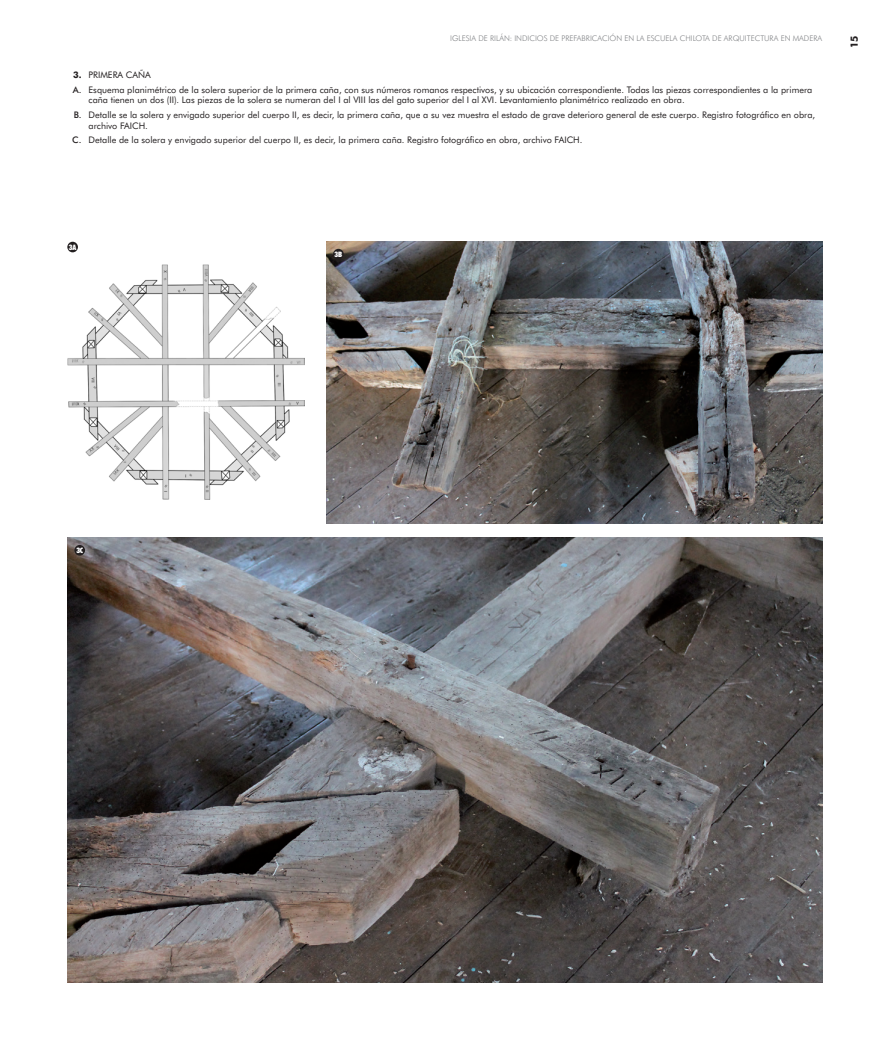
<style>
.page{position:relative;width:886px;height:1046px;background:#fff}
.page>*{position:absolute;margin:0;border:0;box-sizing:border-box;transform-origin:0 0}
.t1{font:700 10px "Futura BT";color:#231f20}
.IMÁGENES_Lecturas{font:9px/10.9px "Futura BT";color:#231f20}
.CABEZAL_Artículos{font:300 7.75px "Futura BT";color:#808285}
.IMÁGENES_Número_en_c{font:900 condensed 7.5px "Futura BT";color:#fff}
.s1{font-weight:700}
.s2{font-weight:500}
</style>
<div class="page">
<img style="left:326px;top:242px;width:496px;height:281px">
<img style="left:67px;top:538px;width:755px;height:443px">
<img style="left:67px;top:265px;width:238px;height:234px">
<div style="left:67px;top:242px;width:11px;height:10px;background:#231f20;border-radius:50%"></div>
<div style="left:333px;top:249px;width:11px;height:10px;background:#231f20;border-radius:50%"></div>
<div style="left:74px;top:545px;width:11px;height:10px;background:#231f20;border-radius:50%"></div>
<p class="CABEZAL_Artículos" style="left:450px;top:34px;width:373px">IGLESIA DE RILÁN: INDICIOS DE PREFABRICACIÓN EN LA ESCUELA CHILOTA DE ARQUITECTURA EN MADERA</p>
<p class="IMÁGENES_Lecturas" style="left:73px;top:69px;width:79px"><span class="s1">3.</span> PRIMERA CAÑA</p>
<p class="IMÁGENES_Lecturas" style="left:89px;top:84px;width:725px;text-indent:-16px"><span class="s2">A.</span> Esquema planimétrico de la solera superior de la primera caña, con sus números romanos respectivos, y su ubicación correspondiente. Todas las piezas correspondientes a la primera caña tienen un dos (II). Las piezas de la solera se numeran del I al VIII las del gato superior del I al XVI. Levantamiento planimétrico realizado en obra.</p>
<p class="IMÁGENES_Lecturas" style="left:89px;top:109px;width:728px;text-indent:-15px"><span class="s2">B.</span> Detalle se la solera y envigado superior del cuerpo II, es decir, la primera caña, que a su vez muestra el estado de grave deterioro general de este cuerpo. Registro fotográfico en obra, archivo FAICH.</p>
<p class="IMÁGENES_Lecturas" style="left:72px;top:134px;width:511px"><span class="s2">C.</span> Detalle de la solera y envigado superior del cuerpo II, es decir, la primera caña. Registro fotográfico en obra, archivo FAICH.</p>
<p class="t1" style="left:848px;top:48px;width:14px;rotate:-90deg">15</p>
<p class="IMÁGENES_Número_en_c" style="left:69px;top:243px;width:9px">3A</p>
<p class="IMÁGENES_Número_en_c" style="left:335px;top:250px;width:9px">3B</p>
<p class="IMÁGENES_Número_en_c" style="left:76px;top:546px;width:8px">3C</p>
</div>
